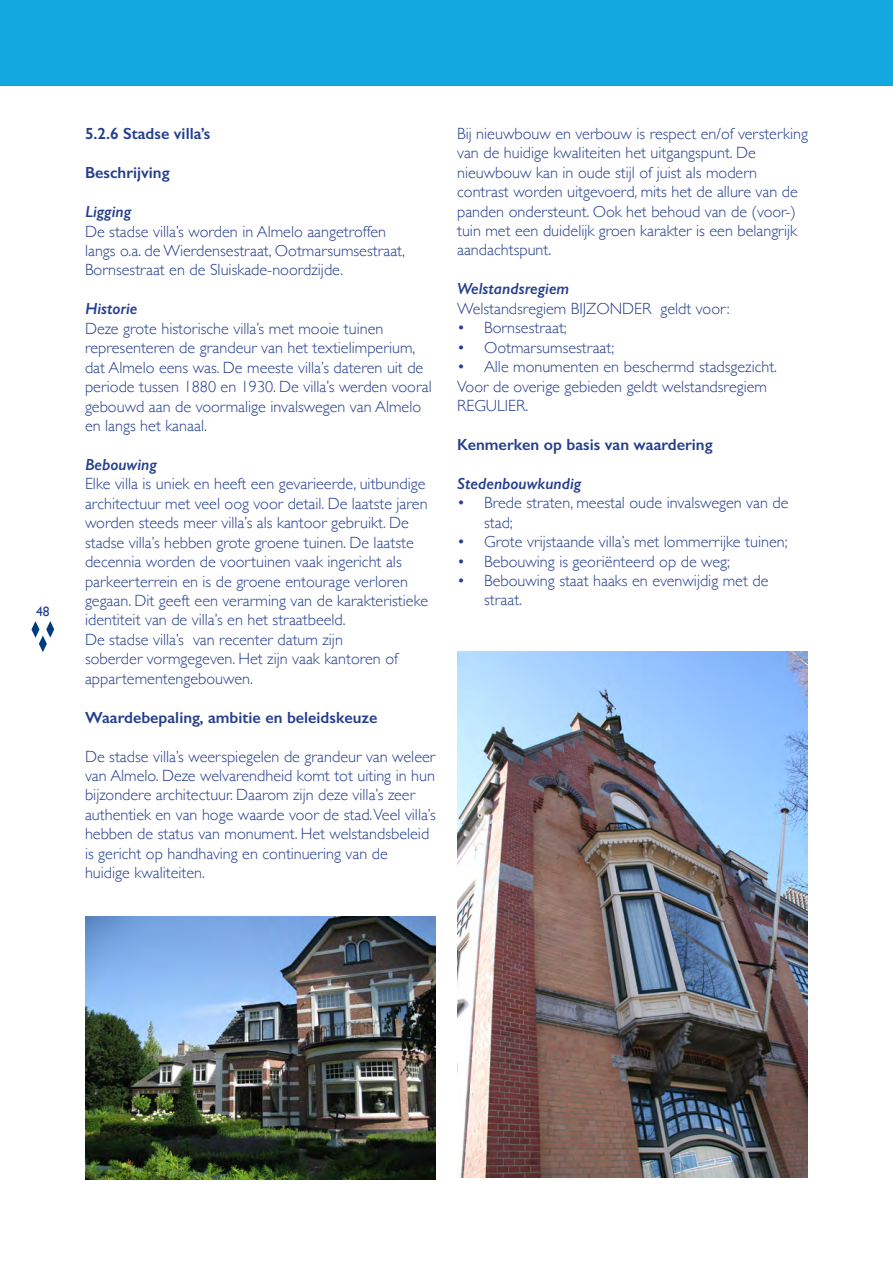
<style>
.page{position:relative;width:893px;height:1263px;background:#fff}
.page>*{position:absolute;margin:0;border:0;box-sizing:border-box;transform-origin:0 0}
.t1{font:300 16.2px/19.5px "Gill Sans";color:#253f8e}
.t2{font:600 16.2px "Gill Sans";color:#253f8e}
.t3{font:italic 600 16.2px "Gill Sans";color:#253f8e}
.t4{font:13.5px "Gill Sans";color:#253f8e}
</style>
<div class="page">
<div style="left:0;top:0;width:893px;height:85px;background:#14a8e0"></div>
<svg style="left:31px;top:621px;width:23px;height:31px"></svg>
<img style="left:85px;top:916px;width:351px;height:263px">
<img style="left:457px;top:652px;width:351px;height:526px">
<p class="t4" style="left:36px;top:604px;width:15px">48</p>
<p class="t2" style="left:85px;top:124px;width:127px">5.2.6 Stadse villa’s</p>
<p class="t2" style="left:85px;top:163px;width:86px">Beschrijving</p>
<p class="t3" style="left:85px;top:202px;width:48px">Ligging</p>
<p class="t1" style="left:85px;top:221px;width:321px">De stadse villa’s worden in Almelo aangetroffen langs o.a. de Wierdensestraat, Ootmarsumsestraat,<br>Bornsestraat en de Sluiskade-noordzijde.</p>
<p class="t3" style="left:85px;top:299px;width:54px">Historie</p>
<p class="t1" style="left:85px;top:318px;width:348px">Deze grote historische villa’s met mooie tuinen representeren de grandeur van het textielimperium, dat Almelo eens was. De meeste villa’s dateren uit de periode tussen 1880 en 1930. De villa’s werden vooral gebouwd aan de voormalige invalswegen van Almelo en langs het kanaal.</p>
<p class="t3" style="left:85px;top:455px;width:73px">Bebouwing</p>
<p class="t1" style="left:85px;top:473px;width:345px">Elke villa is uniek en heeft een gevarieerde, uitbundige architectuur met veel oog voor detail. De laatste jaren worden steeds meer villa’s als kantoor gebruikt. De stadse villa’s hebben grote groene tuinen. De laatste decennia worden de voortuinen vaak ingericht als parkeerterrein en is de groene entourage verloren gegaan. Dit geeft een verarming van de karakteristieke identiteit van de villa’s en het straatbeeld.</p>
<p class="t1" style="left:85px;top:629px;width:315px">De stadse villa’s van recenter datum zijn soberder vormgegeven. Het zijn vaak kantoren of appartementengebouwen.</p>
<p class="t2" style="left:85px;top:707px;width:294px">Waardebepaling, ambitie en beleidskeuze</p>
<p class="t1" style="left:85px;top:746px;width:352px">De stadse villa’s weerspiegelen de grandeur van weleer van Almelo. Deze welvarendheid komt tot uiting in hun bijzondere architectuur. Daarom zijn deze villa’s zeer authentiek en van hoge waarde voor de stad.Veel villa’s hebben de status van monument. Het welstandsbeleid is gericht op handhaving en continuering van de huidige kwaliteiten.</p>
<p class="t1" style="left:457px;top:123px;width:352px">Bij nieuwbouw en verbouw is respect en/of versterking van de huidige kwaliteiten het uitgangspunt. De nieuwbouw kan in oude stijl of juist als modern contrast worden uitgevoerd, mits het de allure van de panden ondersteunt. Ook het behoud van de (voor-) tuin met een duidelijk groen karakter is een belangrijk aandachtspunt.</p>
<p class="t3" style="left:457px;top:279px;width:114px">Welstandsregiem</p>
<p class="t1" style="left:457px;top:298px;width:274px">Welstandsregiem BIJZONDER geldt voor:</p>
<p class="t1" style="left:457px;top:317px;width:111px">• Bornsestraat;</p>
<p class="t1" style="left:457px;top:337px;width:159px">• Ootmarsumsestraat;</p>
<p class="t1" style="left:457px;top:356px;width:322px">• Alle monumenten en beschermd stadsgezicht.</p>
<p class="t1" style="left:457px;top:376px;width:311px">Voor de overige gebieden geldt welstandsregiem<br>REGULIER.</p>
<p class="t2" style="left:457px;top:435px;width:257px">Kenmerken op basis van waardering</p>
<p class="t3" style="left:457px;top:473px;width:126px">Stedenbouwkundig</p>
<p class="t1" style="left:484px;top:492px;width:306px;text-indent:-27px">• Brede straten, meestal oude invalswegen van de stad;</p>
<p class="t1" style="left:457px;top:531px;width:332px">• Grote vrijstaande villa’s met lommerrijke tuinen;</p>
<p class="t1" style="left:457px;top:551px;width:274px">• Bebouwing is georiënteerd op de weg;</p>
<p class="t1" style="left:484px;top:570px;width:286px;text-indent:-27px">• Bebouwing staat haaks en evenwijdig met de straat.</p>
</div>
